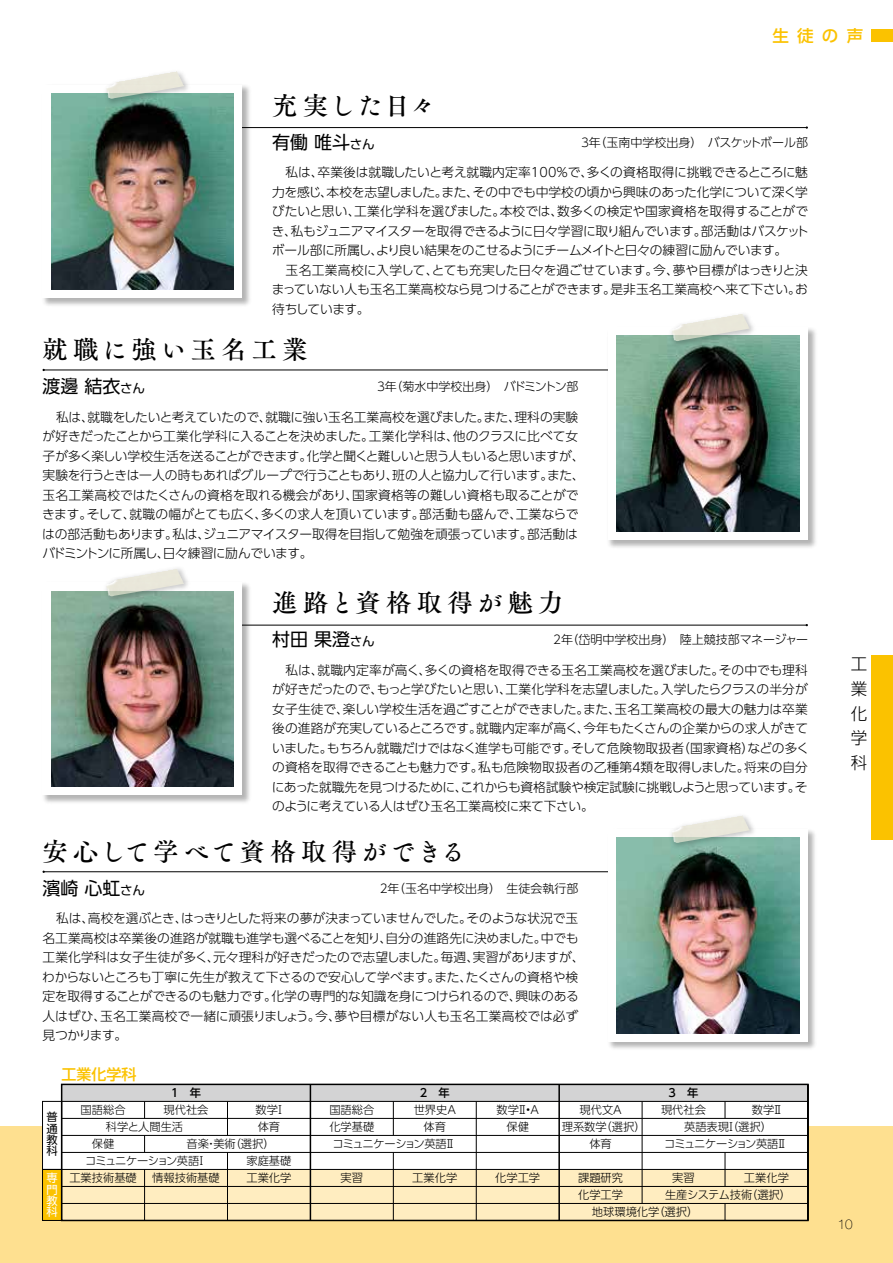
<style>
.page{position:relative;width:893px;height:1263px;background:#fff}
.page>*{position:absolute;margin:0;border:0;box-sizing:border-box;transform-origin:0 0}
.t1{font:25.5px "Tsuku A Old Min Pr 6 D";letter-spacing:.14em;color:#000}
.t2{font:25.5px "Tsuku A Old Min Pr 6 D";letter-spacing:.2em;color:#000}
.t3{font:25.5px "Tsuku A Old Min Pr 6 D";letter-spacing:.19em;color:#000}
.t4{font:25.5px "Tsuku A Old Min Pr 6 D";letter-spacing:.16em;color:#000}
.t5{font:18px "UD Shin Go Pro";color:#000}
.t6{font:300 16.5px/24.8px "UD Shin Go Pro";color:#000;text-align:justify}
.t7{font:500 16.5px "UD Shin Go Pro";color:#fbc200}
.t8{font:500 15px "UD Shin Go Pro";color:#fbc200}
.t9{font:100 13.5px "Helvetica Neue";color:#000}
.t10{font:300 12.75px/19.5px "UD Shin Go Pro";letter-spacing:-.015em;color:#000}
.t11{font:300 12px "UD Shin Go Pro";color:#000}
.t12{font:300 12px "UD Shin Go Pro";letter-spacing:-.035em;color:#000}
.t13{font:300 11.25px/17px "UD Shin Go Pro";color:#000}
.t14{font:300 11.25px "UD Shin Go Pro";letter-spacing:-.075em;color:#000}
.t15{font:300 11.25px/17px "UD Shin Go Pro";letter-spacing:-.035em;color:#000;text-align:center}
.t16{font:300 11.25px "UD Shin Go Pro";letter-spacing:-.03em;color:#000}
.t17{font:500 11.25px "UD Shin Go Pro";color:#000}
.t18{font:11.25px/11.2px "UD Shin Go Pro";color:#000;text-align:justify}
.t19{font:11.25px/11.2px "UD Shin Go Pro";color:#fff;text-align:justify}
.s1{font-size:12.6px}
</style>
<div class="page">
<div style="left:0;top:1127px;width:893px;height:136px;background:#fee090"></div>
<hr style="left:44px;top:127px;width:763px;height:1px;background:#000">
<hr style="left:44px;top:370px;width:763px;height:1px;background:#000">
<hr style="left:44px;top:625px;width:763px;height:1px;background:#000">
<hr style="left:44px;top:871px;width:763px;height:1px;background:#000">
<div style="left:43px;top:1169px;width:19px;height:51px;background:#fbc200"></div>
<div style="left:43px;top:1101px;width:19px;height:68px;background:#fff"></div>
<div style="left:62px;top:1169px;width:746px;height:51px;background:#ffedc0"></div>
<div style="left:62px;top:1101px;width:746px;height:68px;background:#fff"></div>
<div style="left:62px;top:1084px;width:746px;height:17px;background:#d3d3d4"></div>
<img style="left:44px;top:85px;width:210px;height:221px">
<div style="left:43px;top:85px;width:199px;height:213px;background:#fff"></div>
<img style="left:51px;top:94px;width:183px;height:195px">
<img style="left:606px;top:328px;width:210px;height:220px">
<div style="left:608px;top:327px;width:200px;height:213px;background:#fff"></div>
<img style="left:617px;top:336px;width:182px;height:195px">
<img style="left:43px;top:583px;width:210px;height:220px">
<div style="left:43px;top:583px;width:199px;height:212px;background:#fff"></div>
<img style="left:51px;top:591px;width:183px;height:196px">
<img style="left:606px;top:830px;width:209px;height:219px">
<div style="left:608px;top:829px;width:200px;height:213px;background:#fff"></div>
<img style="left:617px;top:838px;width:182px;height:195px">
<div style="left:61px;top:1084px;width:748px;height:137px;border:2px solid #000"></div>
<hr style="left:62px;top:1203px;width:746px;height:1px;background:#000">
<hr style="left:62px;top:1186px;width:746px;height:1px;background:#000">
<hr style="left:62px;top:1169px;width:746px;height:1px;background:#000">
<hr style="left:62px;top:1152px;width:746px;height:1px;background:#000">
<hr style="left:62px;top:1135px;width:746px;height:1px;background:#000">
<hr style="left:62px;top:1118px;width:746px;height:1px;background:#000">
<hr style="left:62px;top:1101px;width:746px;height:1px;background:#000">
<hr style="left:310px;top:1084px;width:1px;height:136px;background:#000">
<hr style="left:227px;top:1101px;width:1px;height:34px;background:#000">
<svg style="left:144px;top:1136px;width:1px;height:16px"></svg>
<hr style="left:144px;top:1169px;width:1px;height:51px;background:#000">
<svg style="left:144px;top:1102px;width:1px;height:16px"></svg>
<hr style="left:227px;top:1152px;width:1px;height:68px;background:#000">
<hr style="left:558px;top:1084px;width:2px;height:136px;background:#000">
<hr style="left:393px;top:1152px;width:1px;height:68px;background:#000">
<hr style="left:393px;top:1101px;width:1px;height:34px;background:#000">
<hr style="left:476px;top:1101px;width:1px;height:119px;background:#000">
<hr style="left:807px;top:1084px;width:2px;height:136px;background:#000">
<svg style="left:725px;top:1101px;width:1px;height:17px"></svg>
<hr style="left:642px;top:1101px;width:1px;height:102px;background:#000">
<hr style="left:725px;top:1152px;width:1px;height:34px;background:#000">
<svg style="left:725px;top:1204px;width:1px;height:16px"></svg>
<div style="left:42px;top:1101px;width:20px;height:69px;border:1px solid #000"></div>
<div style="left:42px;top:1169px;width:20px;height:52px;border:1px solid #000"></div>
<div style="left:872px;top:655px;width:21px;height:185px;background:#fbc200"></div>
<div style="left:872px;top:30px;width:21px;height:12px;background:#fbc200"></div>
<img style="left:102px;top:78px;width:91px;height:30px">
<img style="left:106px;top:71px;width:78px;height:28px">
<img style="left:667px;top:320px;width:92px;height:29px">
<img style="left:671px;top:314px;width:78px;height:27px">
<img style="left:102px;top:568px;width:91px;height:37px">
<img style="left:106px;top:569px;width:78px;height:27px">
<img style="left:667px;top:821px;width:92px;height:31px">
<img style="left:671px;top:815px;width:78px;height:28px">
<h1 class="t4" style="left:272px;top:82px;width:165px">充実した日々</h1>
<p class="t7" style="left:772px;top:23px;width:92px">生徒の声</p>
<h2 class="t5" style="left:272px;top:127px;width:104px">有働 唯斗<span class="s1">さん</span></h2>
<p class="t11" style="left:579px;top:132px;width:230px">３年（玉南中学校出身）　バスケットボール部</p>
<p class="t10" style="left:272px;top:162px;width:539px;text-align:justify;text-indent:14px">私は、卒業後は就職したいと考え就職内定率100％で、多くの資格取得に挑戦できるところに魅力を感じ、本校を志望しました。また、その中でも中学校の頃から興味のあった化学について深く学びたいと思い、工業化学科を選びました。本校では、数多くの検定や国家資格を取得することができ、私もジュニアマイスターを取得できるように日々学習に取り組んでいます。部活動はバスケットボール部に所属し、より良い結果をのこせるようにチームメイトと日々の練習に励んでいます。</p>
<p class="t10" style="left:272px;top:259px;width:538px;text-align:justify;text-indent:14px">玉名工業高校に入学して、とても充実した日々を過ごせています。今、夢や目標がはっきりと決まっていない人も玉名工業高校なら見つけることができます。是非玉名工業高校へ来て下さい。お待ちしています。</p>
<h1 class="t3" style="left:43px;top:327px;width:267px">就職に強い玉名工業</h1>
<h2 class="t5" style="left:43px;top:372px;width:104px">渡邊 結衣<span class="s1">さん</span></h2>
<p class="t12" style="left:375px;top:377px;width:205px">３年（菊水中学校出身）　バドミントン部</p>
<p class="t10" style="left:42px;top:406px;width:544px;text-indent:14px">私は、就職をしたいと考えていたので、就職に強い玉名工業高校を選びました。また、理科の実験が好きだったことから工業化学科に入ることを決めました。工業化学科は、他のクラスに比べて女子が多く楽しい学校生活を送ることができます。化学と聞くと難しいと思う人もいると思いますが、実験を行うときは一人の時もあればグループで行うこともあり、班の人と協力して行います。また、玉名工業高校ではたくさんの資格を取れる機会があり、国家資格等の難しい資格も取ることができます。そして、就職の幅がとても広く、多くの求人を頂いています。部活動も盛んで、工業ならではの部活動もあります。私は、ジュニアマイスター取得を目指して勉強を頑張っています。部活動はバドミントンに所属し、日々練習に励んでいます。</p>
<h1 class="t2" style="left:272px;top:580px;width:293px">進路と資格取得が魅力</h1>
<h2 class="t5" style="left:272px;top:625px;width:104px">村田 果澄<span class="s1">さん</span></h2>
<p class="t11" style="left:551px;top:630px;width:258px">２年（岱明中学校出身）　陸上競技部マネージャー</p>
<p class="t10" style="left:272px;top:659px;width:539px;text-indent:14px">私は、就職内定率が高く、多くの資格を取得できる玉名工業高校を選びました。その中でも理科が好きだったので、もっと学びたいと思い、工業化学科を志望しました。入学したらクラスの半分が女子生徒で、楽しい学校生活を過ごすことができました。また、玉名工業高校の最大の魅力は卒業後の進路が充実しているところです。就職内定率が高く、今年もたくさんの企業からの求人がきていました。もちろん就職だけではなく進学も可能です。そして危険物取扱者（国家資格）などの多くの資格を取得できることも魅力です。私も危険物取扱者の乙種第４類を取得しました。将来の自分にあった就職先を見つけるために、これからも資格試験や検定試験に挑戦しようと思っています。そのように考えている人はぜひ玉名工業高校に来て下さい。</p>
<h1 class="t1" style="left:43px;top:829px;width:425px">安心して学べて資格取得ができる</h1>
<h2 class="t5" style="left:43px;top:873px;width:104px">濱崎 心虹<span class="s1">さん</span></h2>
<p class="t11" style="left:378px;top:879px;width:202px">２年（玉名中学校出身）　生徒会執行部</p>
<p class="t10" style="left:42px;top:908px;width:544px;text-indent:14px">私は、高校を選ぶとき、はっきりとした将来の夢が決まっていませんでした。そのような状況で玉名工業高校は卒業後の進路が就職も進学も選べることを知り、自分の進路先に決めました。中でも工業化学科は女子生徒が多く、元々理科が好きだったので志望しました。毎週、実習がありますが、わからないところも丁寧に先生が教えて下さるので安心して学べます。また、たくさんの資格や検定を取得することができるのも魅力です。化学の専門的な知識を身につけられるので、興味のある人はぜひ、玉名工業高校で一緒に頑張りましょう。今、夢や目標がない人も玉名工業高校では必ず見つかります。</p>
<p class="t8" style="left:62px;top:1062px;width:77px">工業化学科</p>
<p class="t17" style="left:171px;top:1084px;width:31px">1　年</p>
<p class="t17" style="left:420px;top:1084px;width:31px">2　年</p>
<p class="t17" style="left:669px;top:1084px;width:31px">3　年</p>
<p class="t18" style="left:46px;top:1111px;width:12px">普通教科</p>
<p class="t19" style="left:46px;top:1172px;width:12px">専門教科</p>
<p class="t13" style="left:256px;top:1101px;width:32px">数学Ⅰ体育</p>
<p class="t13" style="left:246px;top:1152px;width:46px">家庭基礎工業化学</p>
<p class="t13" style="left:81px;top:1101px;width:46px">国語総合</p>
<p class="t13" style="left:92px;top:1135px;width:24px">保健</p>
<p class="t13" style="left:69px;top:1169px;width:69px">工業技術基礎</p>
<p class="t13" style="left:164px;top:1101px;width:46px">現代社会</p>
<p class="t13" style="left:106px;top:1118px;width:79px">科学と人間生活</p>
<p class="t14" style="left:85px;top:1152px;width:123px">コミュニケーション英語Ⅰ</p>
<p class="t13" style="left:186px;top:1135px;width:90px">音楽・美術（選択）</p>
<p class="t13" style="left:152px;top:1169px;width:69px">情報技術基礎</p>
<p class="t13" style="left:329px;top:1101px;width:46px">国語総合化学基礎</p>
<p class="t13" style="left:414px;top:1101px;width:45px;text-align:center">世界史Ａ体育</p>
<p class="t14" style="left:333px;top:1135px;width:125px">コミュニケーション英語Ⅱ</p>
<p class="t13" style="left:341px;top:1169px;width:24px">実習</p>
<p class="t13" style="left:412px;top:1169px;width:46px">工業化学</p>
<p class="t13" style="left:496px;top:1101px;width:44px;text-align:center">数学Ⅱ•A保健</p>
<p class="t13" style="left:495px;top:1169px;width:46px">化学工学</p>
<p class="t13" style="left:752px;top:1101px;width:33px">数学Ⅱ</p>
<p class="t13" style="left:562px;top:1101px;width:85px;text-align:center">現代文Ａ<br>理系数学（選択）体育</p>
<p class="t13" style="left:578px;top:1169px;width:46px">課題研究</p>
<p class="t13" style="left:578px;top:1186px;width:46px">化学工学</p>
<p class="t13" style="left:592px;top:1203px;width:108px">地球環境化学（選択）</p>
<p class="t13" style="left:661px;top:1101px;width:46px">現代社会</p>
<p class="t15" style="left:664px;top:1118px;width:125px">英語表現Ⅰ（選択）<br>コミュニケーション英語Ⅱ</p>
<p class="t13" style="left:744px;top:1169px;width:46px">工業化学</p>
<p class="t13" style="left:672px;top:1169px;width:24px">実習</p>
<p class="t16" style="left:665px;top:1186px;width:128px">生産システム技術（選択）</p>
<p class="t6" style="left:851px;top:651px;width:17px">工業化学科</p>
<p class="t9" style="left:838px;top:1214px;width:17px">10</p>
</div>
